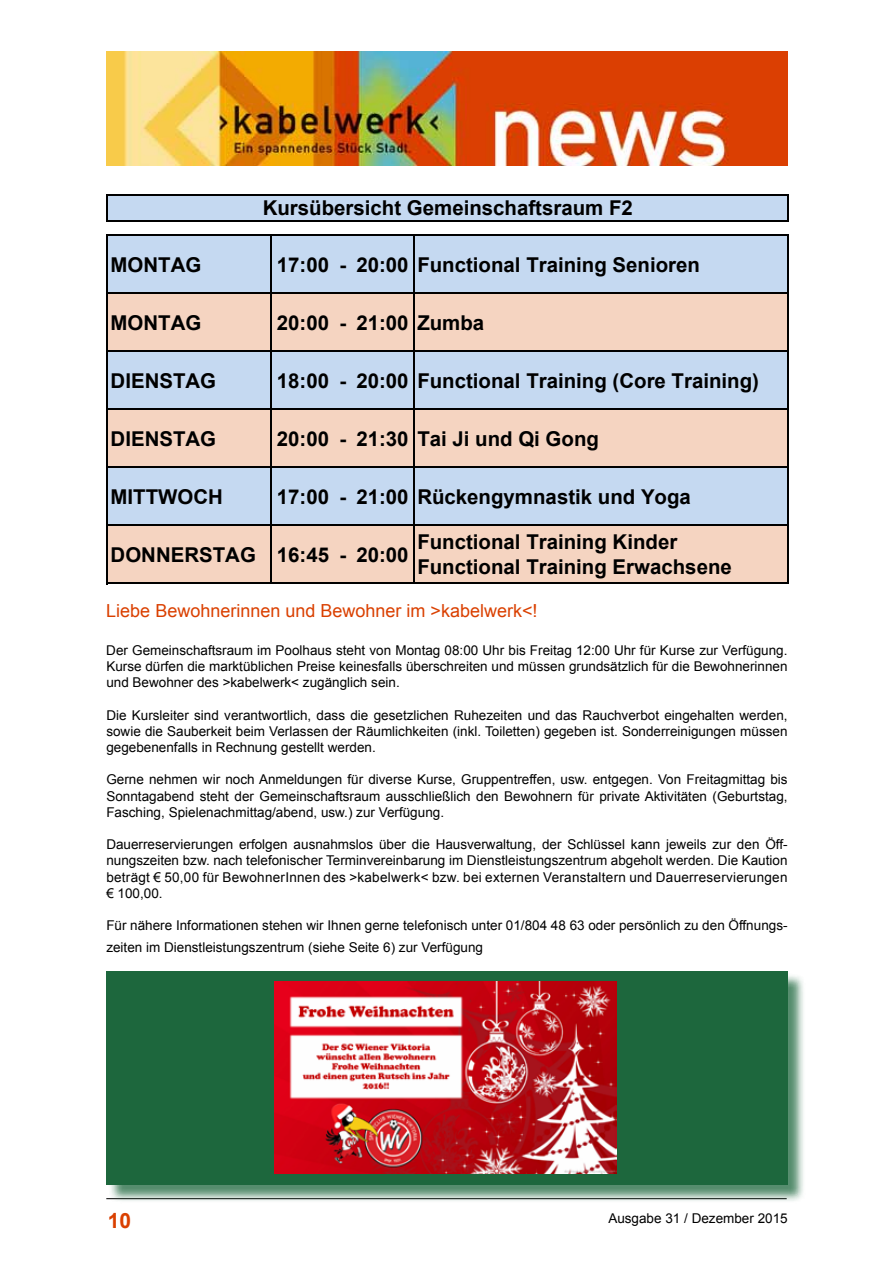
<style>
.page{position:relative;width:893px;height:1263px;background:#fff}
.page>*{position:absolute;margin:0;border:0;box-sizing:border-box;transform-origin:0 0}
.t1{font:700 21px "Arial";color:#da4000}
.t2{font:700 20.4px/24.9px "Arial";color:#000}
.t3{font:18px "Arial";color:#da4000}
.t4{font:13.5px/16.2px "Arial";color:#000;text-align:justify}
</style>
<div class="page">
<img style="left:106px;top:51px;width:681px;height:114px">
<hr style="left:106px;top:1198px;width:681px;height:1px;background:#000">
<div style="left:108px;top:195px;width:680px;height:26px;background:#c5d9f1"></div>
<div style="left:108px;top:235px;width:680px;height:58px;background:#c5d9f1"></div>
<div style="left:108px;top:293px;width:680px;height:58px;background:#f5d4c1"></div>
<div style="left:108px;top:351px;width:680px;height:58px;background:#c5d9f1"></div>
<div style="left:108px;top:409px;width:680px;height:58px;background:#f5d4c1"></div>
<div style="left:108px;top:467px;width:680px;height:58px;background:#c5d9f1"></div>
<div style="left:108px;top:525px;width:680px;height:58px;background:#f5d4c1"></div>
<hr style="left:106px;top:194px;width:2px;height:28px;background:#000">
<hr style="left:787px;top:196px;width:2px;height:26px;background:#000">
<hr style="left:106px;top:234px;width:2px;height:350px;background:#000">
<hr style="left:787px;top:236px;width:2px;height:348px;background:#000">
<hr style="left:270px;top:236px;width:2px;height:348px;background:#000">
<hr style="left:413px;top:236px;width:2px;height:348px;background:#000">
<hr style="left:108px;top:194px;width:681px;height:2px;background:#000">
<hr style="left:108px;top:220px;width:681px;height:2px;background:#000">
<hr style="left:108px;top:234px;width:681px;height:2px;background:#000">
<hr style="left:108px;top:292px;width:681px;height:2px;background:#000">
<hr style="left:108px;top:350px;width:681px;height:2px;background:#000">
<hr style="left:108px;top:408px;width:681px;height:2px;background:#000">
<hr style="left:108px;top:466px;width:681px;height:2px;background:#000">
<hr style="left:108px;top:524px;width:681px;height:2px;background:#000">
<hr style="left:108px;top:582px;width:681px;height:2px;background:#000">
<div style="left:108px;top:973px;width:698px;height:231px;background:#1d673d;opacity:.75"></div>
<div style="left:106px;top:971px;width:681px;height:214px;background:#1d673d"></div>
<img style="left:275px;top:981px;width:342px;height:193px">
<h2 class="t2" style="left:263px;top:196px;width:372px">Kursübersicht Gemeinschaftsraum F2</h2>
<h2 class="t2" style="left:111px;top:252px;width:92px">MONTAG</h2>
<h2 class="t2" style="left:277px;top:252px;width:425px">17:00 - 20:00 Functional Training Senioren</h2>
<h2 class="t2" style="left:111px;top:311px;width:92px">MONTAG</h2>
<h2 class="t2" style="left:277px;top:311px;width:209px">20:00 - 21:00 Zumba</h2>
<h2 class="t2" style="left:111px;top:369px;width:107px">DIENSTAG</h2>
<h2 class="t2" style="left:277px;top:369px;width:484px">18:00 - 20:00 Functional Training (Core Training)</h2>
<h2 class="t2" style="left:111px;top:427px;width:107px">DIENSTAG</h2>
<h2 class="t2" style="left:277px;top:427px;width:324px">20:00 - 21:30 Tai Ji und Qi Gong</h2>
<h2 class="t2" style="left:111px;top:485px;width:114px">MITTWOCH</h2>
<h2 class="t2" style="left:277px;top:485px;width:416px">17:00 - 21:00 Rückengymnastik und Yoga</h2>
<h2 class="t2" style="left:111px;top:543px;width:299px">DONNERSTAG 16:45 - 20:00</h2>
<h2 class="t2" style="left:417px;top:530px;width:316px">Functional Training Kinder<br>Functional Training Erwachsene</h2>
<h3 class="t3" style="left:106px;top:599px;width:433px">Liebe Bewohnerinnen und Bewohner im &gt;kabelwerk&lt;!</h3>
<p class="t4" style="left:106px;top:642px;width:683px">Der Gemeinschaftsraum im Poolhaus steht von Montag 08:00 Uhr bis Freitag 12:00 Uhr für Kurse zur Verfügung.<br>Kurse dürfen die marktüblichen Preise keinesfalls überschreiten und müssen grundsätzlich für die Bewohnerinnen und Bewohner des &gt;kabelwerk&lt; zugänglich sein.</p>
<p class="t4" style="left:106px;top:707px;width:683px">Die Kursleiter sind verantwortlich, dass die gesetzlichen Ruhezeiten und das Rauchverbot eingehalten werden, sowie die Sauberkeit beim Verlassen der Räumlichkeiten (inkl. Toiletten) gegeben ist. Sonderreinigungen müssen gegebenenfalls in Rechnung gestellt werden.</p>
<p class="t4" style="left:106px;top:772px;width:683px">Gerne nehmen wir noch Anmeldungen für diverse Kurse, Gruppentreffen, usw. entgegen. Von Freitagmittag bis Sonntagabend steht der Gemeinschaftsraum ausschließlich den Bewohnern für private Aktivitäten (Geburtstag, Fasching, Spielenachmittag/abend, usw.) zur Verfügung.</p>
<p class="t4" style="left:106px;top:836px;width:683px">Dauerreservierungen erfolgen ausnahmslos über die Hausverwaltung, der Schlüssel kann jeweils zur den Öff&shy;nungszeiten bzw. nach telefonischer Terminvereinbarung im Dienstleistungszentrum abgeholt werden. Die Kaution beträgt € 50,00 für BewohnerInnen des &gt;kabelwerk&lt; bzw. bei externen Veranstaltern und Dauerreservierungen € 100,00.</p>
<p class="t4" style="left:106px;top:915px;width:683px;line-height:21.6px">Für nähere Informationen stehen wir Ihnen gerne telefonisch unter 01/804 48 63 oder persönlich zu den Öffnungs&shy;zeiten im Dienstleistungszentrum (siehe Seite 6) zur Verfügung</p>
<h1 class="t1" style="left:108px;top:1206px;width:25px">10</h1>
<p class="t4" style="left:608px;top:1210px;width:181px">Ausgabe 31 / Dezember 2015</p>
</div>
